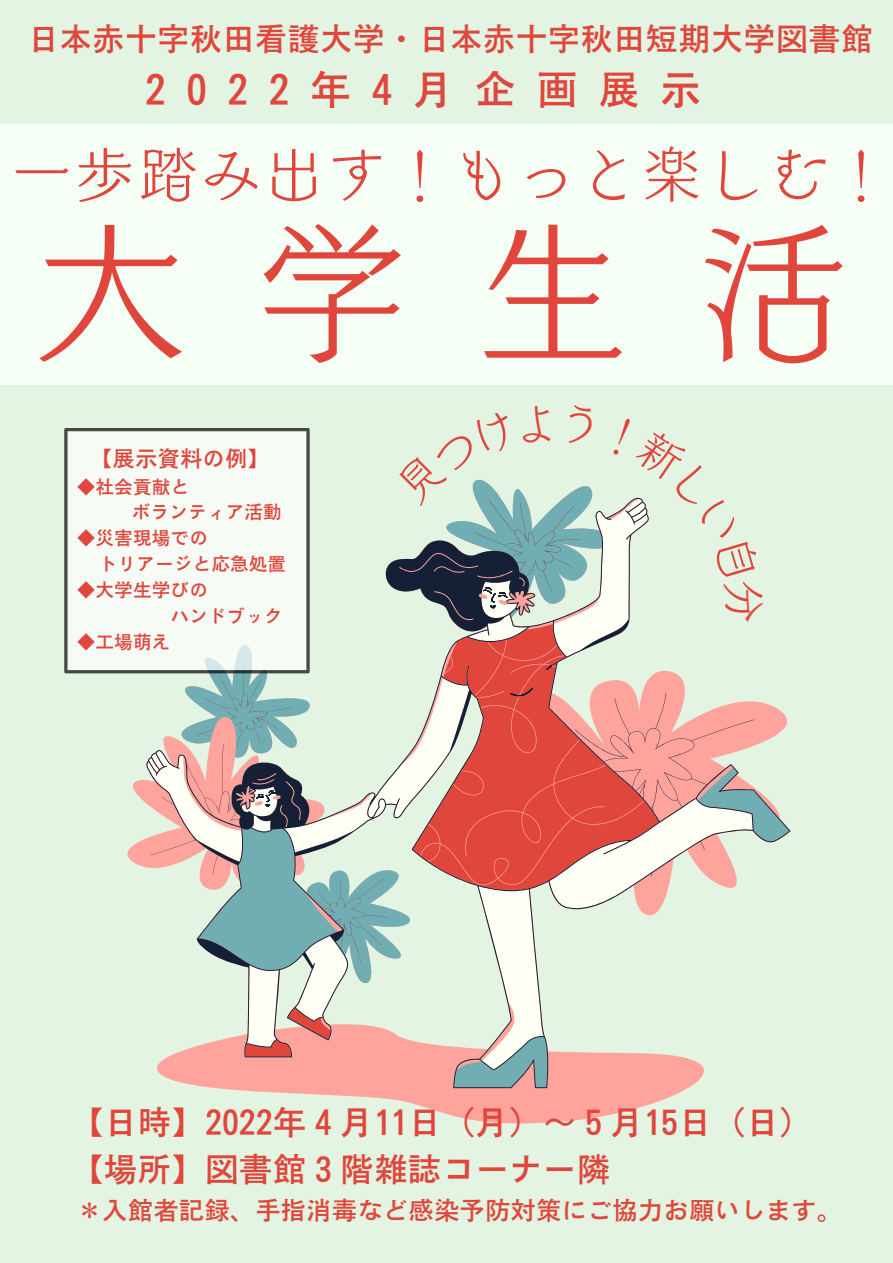
<style>
.page{position:relative;width:893px;height:1263px;background:#e4f4e3}
.page>*{position:absolute;margin:0;border:0;box-sizing:border-box;transform-origin:0 0}
.t1{font:152.77px "Canva Pearl Std L";color:#e0463b}
.t2{font:59.25px "Canva Pearl Std L";letter-spacing:.065em;color:#e0463b}
.t3{font:41.1px "Motoya Gothic Std W4";letter-spacing:.505em;color:#e0463b}
.t4{font:33.75px "Motoya Gothic Std W4";color:#e0463b}
.t5{font:32.03px "Motoya Gothic Std W4";letter-spacing:.015em;color:#e0463b}
.t6{font:25.5px "Motoya Gothic Std W4";color:#e0463b}
.t7{font:22.5px "Motoya Gothic Std W4";color:#e0463b}
.t8{font:18.75px "Motoya Gothic Std W4";color:#e0463b}
</style>
<div class="page">
<div style="left:0;top:124px;width:893px;height:101px;background:#f5fff5"></div>
<div style="left:0;top:226px;width:893px;height:159px;background:#f5fff5"></div>
<svg style="left:127px;top:673px;width:561px;height:450px"></svg>
<svg style="left:146px;top:498px;width:644px;height:590px"></svg>
<svg style="left:64px;top:428px;width:246px;height:245px;background:#edf1ec"></svg>
<svg style="left:393px;top:479px;width:159px;height:28px"></svg>
<svg style="left:613px;top:497px;width:151px;height:126px"></svg>
<p class="t5" style="left:27px;top:23px;width:847px">日本赤十字秋田看護大学・日本赤十字秋田短期大学図書館</p>
<p class="t3" style="left:145px;top:68px;width:554px">2022年4月 企画展示</p>
<p class="t2" style="left:12px;top:145px;width:880px">一歩踏み出す！もっと楽しむ！</p>
<p class="t1" style="left:35px;top:217px;width:817px">大学生活</p>
<p class="t7" style="left:90px;top:447px;width:182px">【展示資料の例】</p>
<p class="t8" style="left:77px;top:477px;width:114px">◆社会貢献と</p>
<p class="t8" style="left:132px;top:503px;width:152px">ボランティア活動</p>
<p class="t8" style="left:77px;top:529px;width:133px">◆災害現場での</p>
<p class="t8" style="left:99px;top:555px;width:189px">トリアージと応急処置</p>
<p class="t8" style="left:77px;top:581px;width:133px">◆大学生学びの</p>
<p class="t8" style="left:170px;top:606px;width:114px">ハンドブック</p>
<p class="t8" style="left:77px;top:632px;width:95px">◆工場萌え</p>
<p class="t4" style="left:70px;top:1105px;width:744px">【日時】2022年４月 11日（月）～５月 15日（日）</p>
<p class="t4" style="left:70px;top:1152px;width:542px">【場所】図書館３階雑誌コーナー隣</p>
<p class="t6" style="left:77px;top:1197px;width:767px">＊入館者記録、手指消毒など感染予防対策にご協力お願いします。</p>
</div>
